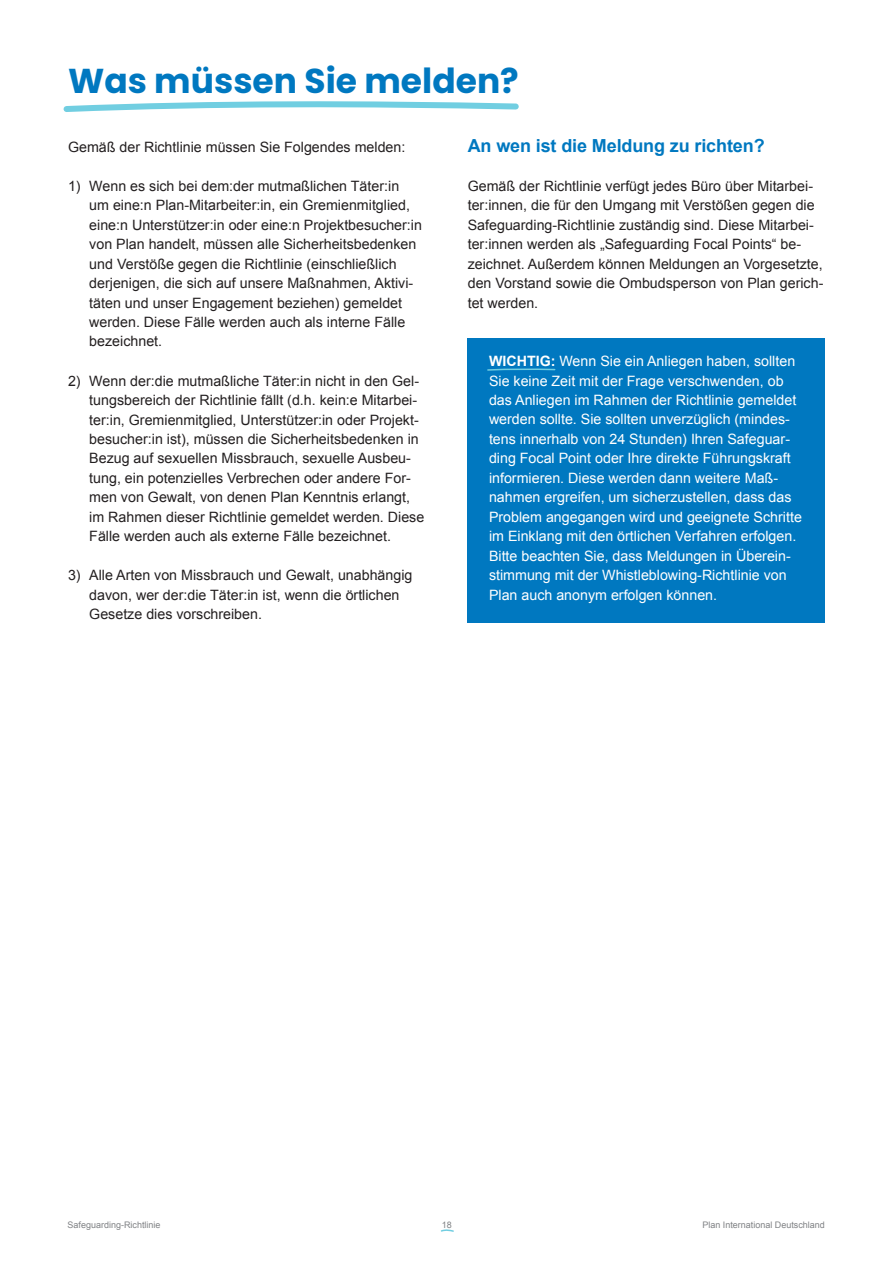
<style>
.page{position:relative;width:893px;height:1263px;background:#fff}
.page>*{position:absolute;margin:0;border:0;box-sizing:border-box;transform-origin:0 0}
.t1{font:700 34.5px "Poppins";color:#0078c0}
.t2{font:700 18px "Arial";letter-spacing:-.005em;color:#0078c0}
.t3{font:14.25px/19.5px "Arial";color:#231f20}
.t4{font:14.25px/19.5px "Arial";color:#fff}
.t5{font:9px "Arial";color:#808285}
.s1{font-weight:700}
</style>
<div class="page">
<svg style="left:440px;top:1229px;width:14px;height:3px"></svg>
<div style="left:468px;top:338px;width:357px;height:285px;background:#0078c0"></div>
<svg style="left:63px;top:101px;width:456px;height:11px"></svg>
<svg style="left:487px;top:368px;width:69px;height:3px"></svg>
<h1 class="t1" style="left:68px;top:61px;width:452px">Was müssen Sie melden?</h1>
<p class="t3" style="left:68px;top:137px;width:339px">Gemäß der Richtlinie müssen Sie Folgendes melden:</p>
<p class="t3" style="left:89px;top:176px;width:334px;text-indent:-21px">1) Wenn es sich bei dem:der mutmaßlichen Täter:in um eine:n Plan-Mitarbeiter:in, ein Gremienmitglied, eine:n Unterstützer:in oder eine:n Projektbesucher:in von Plan handelt, müssen alle Sicherheitsbedenken und Verstöße gegen die Richtlinie (einschließlich derjenigen, die sich auf unsere Maßnahmen, Aktivi&shy;täten und unser Engagement beziehen) gemeldet werden. Diese Fälle werden auch als interne Fälle bezeichnet.</p>
<p class="t3" style="left:89px;top:371px;width:336px;text-indent:-21px">2) Wenn der:die mutmaßliche Täter:in nicht in den Gel&shy;tungsbereich der Richtlinie fällt (d.h. kein:e Mitarbei&shy;ter:in, Gremienmitglied, Unterstützer:in oder Projekt&shy;besucher:in ist), müssen die Sicherheitsbedenken in Bezug auf sexuellen Missbrauch, sexuelle Ausbeu&shy;tung, ein potenzielles Verbrechen oder andere For&shy;men von Gewalt, von denen Plan Kenntnis erlangt, im Rahmen dieser Richtlinie gemeldet werden. Diese Fälle werden auch als externe Fälle bezeichnet.</p>
<p class="t3" style="left:89px;top:566px;width:325px;text-indent:-21px">3) Alle Arten von Missbrauch und Gewalt, unabhängig davon, wer der:die Täter:in ist, wenn die örtlichen<br>Gesetze dies vorschreiben.</p>
<p class="t2" style="left:468px;top:133px;width:298px">An wen ist die Meldung zu richten?</p>
<p class="t3" style="left:468px;top:176px;width:357px">Gemäß der Richtlinie verfügt jedes Büro über Mitarbei&shy;ter:innen, die für den Umgang mit Verstößen gegen die Safeguarding-Richtlinie zuständig sind. Diese Mitarbei&shy;ter:innen werden als „Safeguarding Focal Points“ be&shy;zeichnet. Außerdem können Meldungen an Vorgesetzte, den Vorstand sowie die Ombudsperson von Plan gerich&shy;tet werden.</p>
<p class="t4" style="left:489px;top:351px;width:314px"><span class="s1">WICHTIG:</span> Wenn Sie ein Anliegen haben, sollten Sie keine Zeit mit der Frage verschwenden, ob das Anliegen im Rahmen der Richtlinie gemeldet werden sollte. Sie sollten unverzüglich (mindes&shy;tens innerhalb von 24 Stunden) Ihren Safeguar&shy;ding Focal Point oder Ihre direkte Führungskraft informieren. Diese werden dann weitere Maß&shy;nahmen ergreifen, um sicherzustellen, dass das Problem angegangen wird und geeignete Schritte im Einklang mit den örtlichen Verfahren erfolgen.<br>Bitte beachten Sie, dass Meldungen in Überein&shy;stimmung mit der Whistleblowing-Richtlinie von Plan auch anonym erfolgen können.</p>
<p class="t5" style="left:68px;top:1219px;width:95px">Safeguarding-Richtlinie</p>
<p class="t5" style="left:442px;top:1219px;width:12px">18</p>
<p class="t5" style="left:702px;top:1219px;width:124px">Plan International Deutschland</p>
</div>
